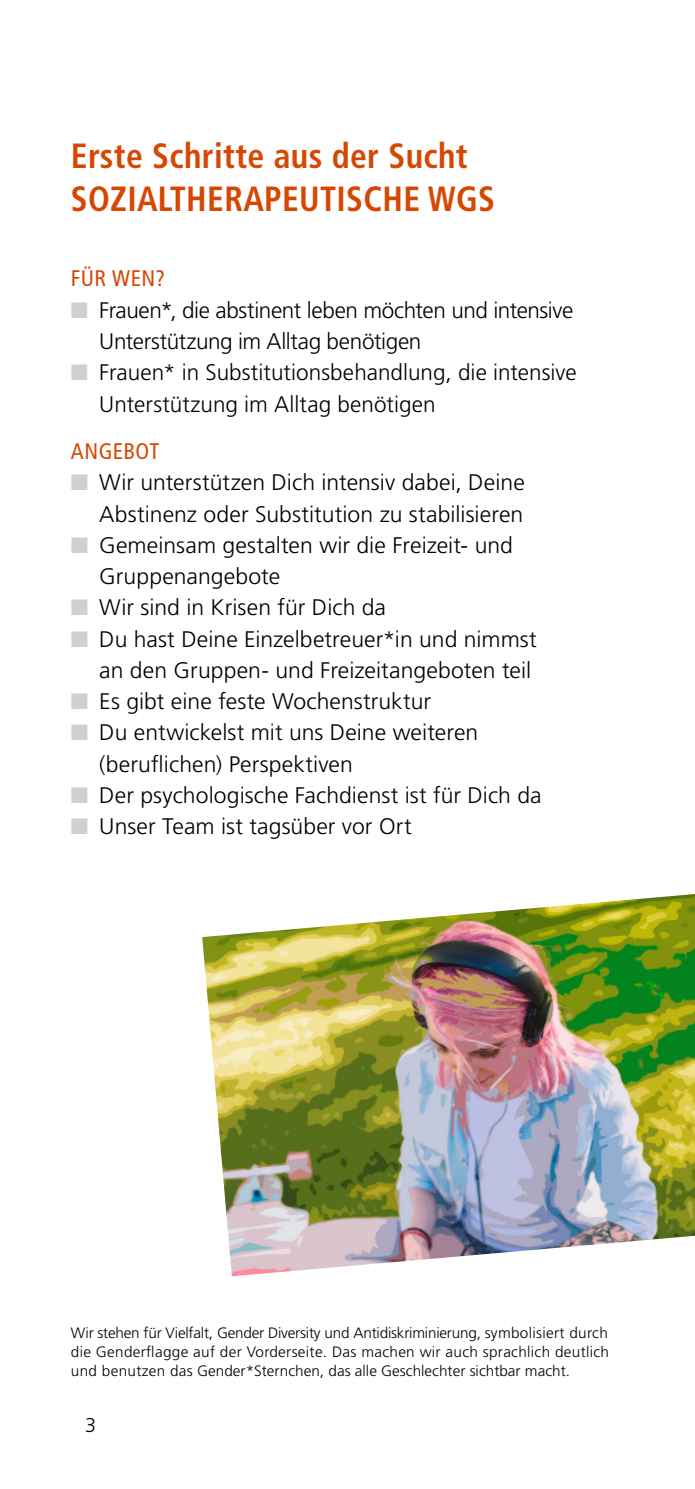
<style>
.page{position:relative;width:695px;height:1489px;background:#fff}
.page>*{position:absolute;margin:0;border:0;box-sizing:border-box;transform-origin:0 0}
.t1{font:700 condensed 35px/42.5px "Frutiger LT Std";letter-spacing:.01em;color:#d64703;scale:.96 1}
.t2{font:300 22.5px/31.2px "Frutiger LT Std";color:#000}
.t3{font:condensed 22.5px "Frutiger LT Std";letter-spacing:.015em;color:#d64703}
.t4{font:300 20px "Frutiger LT Std";color:#000}
.t5{font:300 15px/18.8px "Frutiger LT Std";color:#000;text-align:justify}
.s1{color:#cfd0d0}
</style>
<div class="page">
<img style="left:202px;top:894px;width:492px;height:382px">
<h1 class="t1" style="left:71px;top:135px;width:443px">Erste Schritte aus der Sucht<br>SOZIALTHERAPEUTISCHE WGS</h1>
<p class="t3" style="left:71px;top:265px;width:96px">FÜR WEN?</p>
<p class="t2" style="left:99px;top:295px;width:475px;text-indent:-28px"><span class="s1">■</span> Frauen*, die abstinent leben möchten und intensive<br>Unterstützung im Alltag benötigen</p>
<p class="t2" style="left:99px;top:357px;width:479px;text-indent:-28px"><span class="s1">■</span> Frauen* in Substitutionsbehandlung, die intensive<br>Unterstützung im Alltag benötigen</p>
<p class="t3" style="left:71px;top:438px;width:90px">ANGEBOT</p>
<p class="t2" style="left:71px;top:467px;width:455px;text-align:right"><span class="s1">■</span> Wir unterstützen Dich intensiv dabei, Deine<br>Abstinenz oder Substitution zu stabilisieren</p>
<p class="t2" style="left:99px;top:530px;width:415px;text-indent:-28px"><span class="s1">■</span> Gemeinsam gestalten wir die Freizeit- und<br>Gruppenangebote</p>
<p class="t2" style="left:71px;top:592px;width:316px"><span class="s1">■</span> Wir sind in Krisen für Dich da</p>
<p class="t2" style="left:71px;top:623px;width:467px;text-align:right"><span class="s1">■</span> Du hast Deine Einzelbetreuer*in und nimmst an den Gruppen- und Freizeitangeboten teil</p>
<p class="t2" style="left:71px;top:686px;width:361px"><span class="s1">■</span> Es gibt eine feste Wochenstruktur</p>
<p class="t2" style="left:99px;top:717px;width:380px;text-indent:-28px"><span class="s1">■</span> Du entwickelst mit uns Deine weiteren (beruflichen) Perspektiven</p>
<p class="t2" style="left:71px;top:780px;width:472px"><span class="s1">■</span> Der psychologische Fachdienst ist für Dich da</p>
<p class="t2" style="left:71px;top:811px;width:342px"><span class="s1">■</span> Unser Team ist tagsüber vor Ort</p>
<p class="t5" style="left:71px;top:1323px;width:539px">Wir stehen für Vielfalt, Gender Diversity und Antidiskriminierung, symbolisiert durch die Genderflagge auf der Vorderseite. Das machen wir auch sprachlich deutlich und benutzen das Gender*Sternchen, das alle Geschlechter sichtbar macht.</p>
<p class="t4" style="left:85px;top:1413px;width:12px">3</p>
</div>
